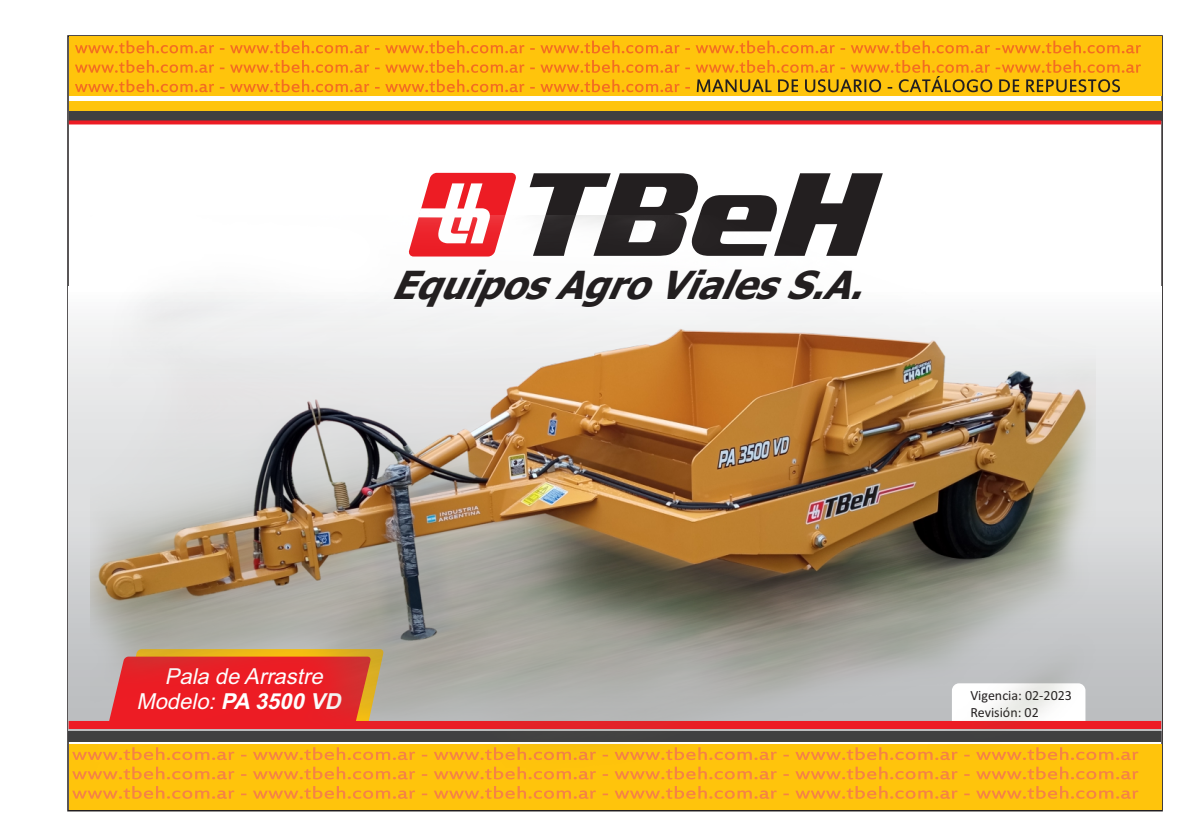
<style>
.page{position:relative;width:1191px;height:840px;background:#fff}
.page>*{position:absolute;margin:0;border:0;box-sizing:border-box;transform-origin:0 0}
.t1{font:italic 700 38.8px "Tahoma";color:#231f20}
.t2{font:italic 22px/24.6px "Arial";color:#fff;text-align:center}
.t3{font:14px/17px "Calibri";color:#231f20}
.s1{font-weight:700}
</style>
<div class="page">
<div style="left:69px;top:286px;width:1092px;height:444px;background:linear-gradient(to bottom,#f9fbfc,#bab8ba)"></div>
<div style="left:69px;top:744px;width:1092px;height:65px;background:#ffc40c"></div>
<svg style="left:72px;top:751px;width:1066px;height:8px"></svg>
<svg style="left:72px;top:771px;width:1066px;height:27px"></svg>
<div style="left:69px;top:111px;width:1092px;height:10px;background:#404041"></div>
<div style="left:68px;top:730px;width:1093px;height:10px;background:#404041"></div>
<svg style="left:69px;top:120px;width:1092px;height:4px;background:#d82027"></svg>
<div style="left:69px;top:37px;width:1092px;height:59px;background:#ffc40c"></div>
<svg style="left:75px;top:41px;width:1065px;height:12px"></svg>
<svg style="left:75px;top:60px;width:1065px;height:32px"></svg>
<div style="left:69px;top:101px;width:1092px;height:10px;background:#ffc40c"></div>
<svg style="left:529px;top:173px;width:354px;height:42px"></svg>
<svg style="left:421px;top:172px;width:95px;height:43px"></svg>
<div style="left:69px;top:720px;width:1092px;height:8px;background:#ed1c24"></div>
<img style="left:91px;top:215px;width:1004px;height:565px">
<h1 class="t1" style="left:391px;top:269px;width:488px">EquiposAgroVialesS.A.</h1>
<p class="t2" style="left:136px;top:666px;width:210px">Pala de Arrastre<br>Modelo: <span class="s1">PA 3500 VD</span></p>
<p class="t3" style="left:970px;top:687px;width:103px">Vigencia: 02-2023<br>Revisión: 02</p>
</div>
